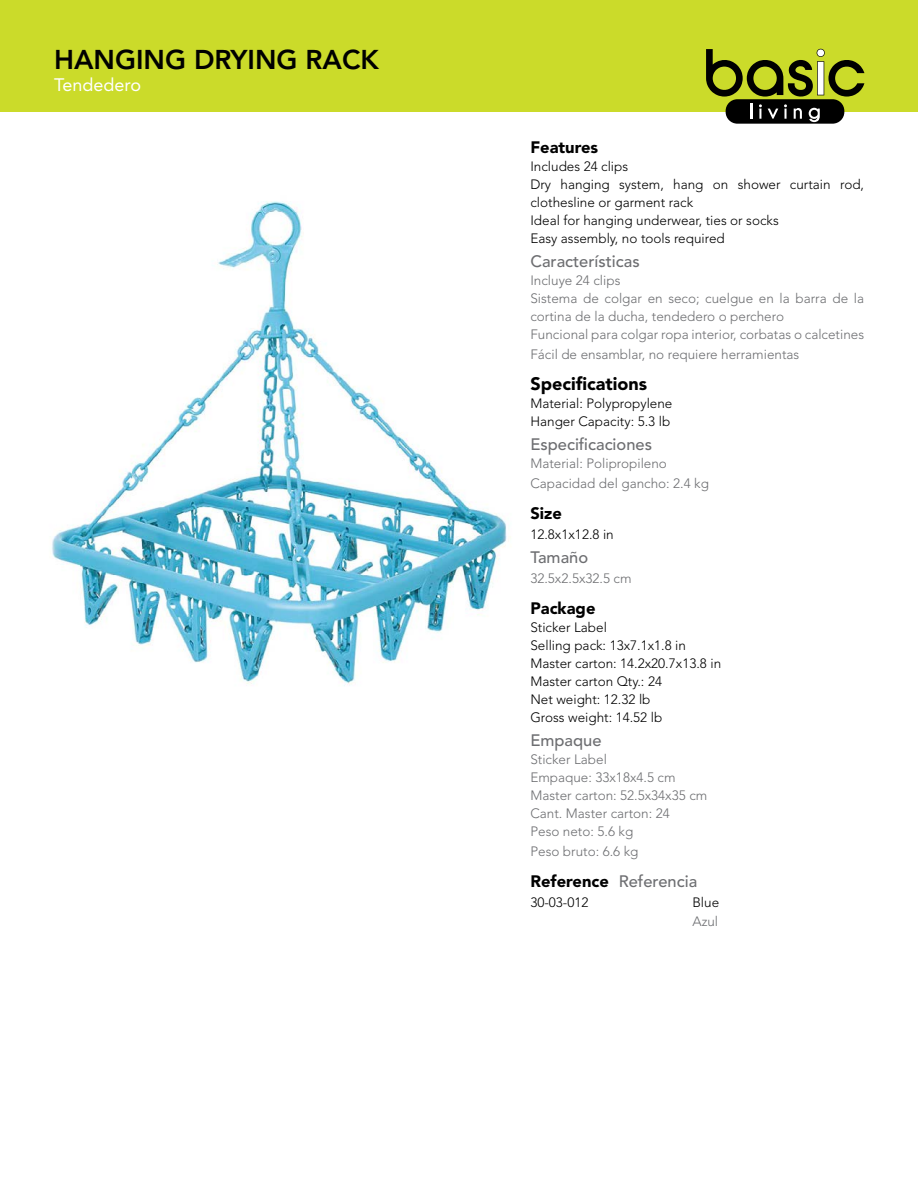
<style>
.page{position:relative;width:918px;height:1188px;background:#fff}
.page>*{position:absolute;margin:0;border:0;box-sizing:border-box;transform-origin:0 0}
.t1{font:800 27px "Avenir LT Std";color:#000}
.t2{font:900 18px "Avenir LT Std";color:#000}
.t3{font:18px "Avenir LT Std";color:#fff}
.t4{font:500 16.5px "Avenir LT Std";color:#6d6e71}
.t5{font:900 16.5px "Avenir LT Std";color:#000}
.t6{font:300 13.5px/18px "Avenir LT Std";color:#6d6e71}
.t7{font:300 13.5px/18px "Avenir LT Std";color:#000}
.s1{font-weight:900;color:#000}
</style>
<div class="page">
<img style="left:52px;top:201px;width:459px;height:485px">
<div style="left:0;top:0;width:918px;height:111px;background:#cbdb2a"></div>
<svg style="left:706px;top:49px;width:158px;height:48px"></svg>
<div style="left:726px;top:99px;width:118px;height:25px;background:#000;border-radius:12px"></div>
<svg style="left:750px;top:103px;width:2px;height:16px"></svg>
<svg style="left:759px;top:104px;width:3px;height:15px"></svg>
<svg style="left:768px;top:109px;width:10px;height:10px"></svg>
<svg style="left:784px;top:104px;width:3px;height:15px"></svg>
<svg style="left:794px;top:108px;width:8px;height:11px"></svg>
<svg style="left:809px;top:108px;width:11px;height:14px"></svg>
<h1 class="t1" style="left:54px;top:44px;width:326px">HANGING DRYING RACK</h1>
<h2 class="t3" style="left:54px;top:74px;width:89px">Tendedero</h2>
<p class="t5" style="left:530px;top:137px;width:69px">Features</p>
<p class="t7" style="left:530px;top:157px;width:335px">Includes 24 clips<br>Dry hanging system, hang on shower curtain rod, clothesline or garment rack<br>Ideal for hanging underwear, ties or socks<br>Easy assembly, no tools required</p>
<p class="t4" style="left:530px;top:252px;width:111px">Características</p>
<p class="t6" style="left:530px;top:271px;width:335px">Incluye 24 clips<br>Sistema de colgar en seco; cuelgue en la barra de la cortina de la ducha, tendedero o perchero<br>Funcional para colgar ropa interior, corbatas o calcetines</p>
<p class="t6" style="left:530px;top:345px;width:270px">Fácil de ensamblar, no requiere herramientas</p>
<h2 class="t2" style="left:530px;top:373px;width:118px">Specifications</h2>
<p class="t7" style="left:530px;top:395px;width:144px">Material: Polypropylene<br>Hanger Capacity: 5.3 lb</p>
<p class="t4" style="left:530px;top:435px;width:123px">Especificaciones</p>
<p class="t6" style="left:530px;top:454px;width:180px;line-height:19.8px">Material: Polipropileno<br>Capacidad del gancho: 2.4 kg</p>
<p class="t5" style="left:530px;top:504px;width:33px">Size</p>
<p class="t7" style="left:530px;top:525px;width:85px">12.8x1x12.8 in</p>
<p class="t4" style="left:530px;top:548px;width:59px">Tamaño</p>
<p class="t6" style="left:530px;top:569px;width:103px">32.5x2.5x32.5 cm</p>
<p class="t5" style="left:530px;top:598px;width:67px">Package</p>
<p class="t7" style="left:530px;top:619px;width:192px">Sticker Label<br>Selling pack: 13x7.1x1.8 in<br>Master carton: 14.2x20.7x13.8 in<br>Master carton Qty.: 24<br>Net weight: 12.32 lb<br>Gross weight: 14.52 lb</p>
<p class="t4" style="left:530px;top:731px;width:73px">Empaque</p>
<p class="t6" style="left:530px;top:751px;width:178px">Sticker Label<br>Empaque: 33x18x4.5 cm<br>Master carton: 52.5x34x35 cm<br>Cant. Master carton: 24<br>Peso neto: 5.6 kg</p>
<p class="t6" style="left:530px;top:842px;width:110px">Peso bruto: 6.6 kg</p>
<p class="t4" style="left:530px;top:872px;width:168px"><span class="s1">Reference</span> Referencia</p>
<p class="t7" style="left:530px;top:893px;width:60px">30-03-012</p>
<p class="t7" style="left:692px;top:893px;width:28px">Blue</p>
<p class="t6" style="left:692px;top:913px;width:27px">Azul</p>
</div>
